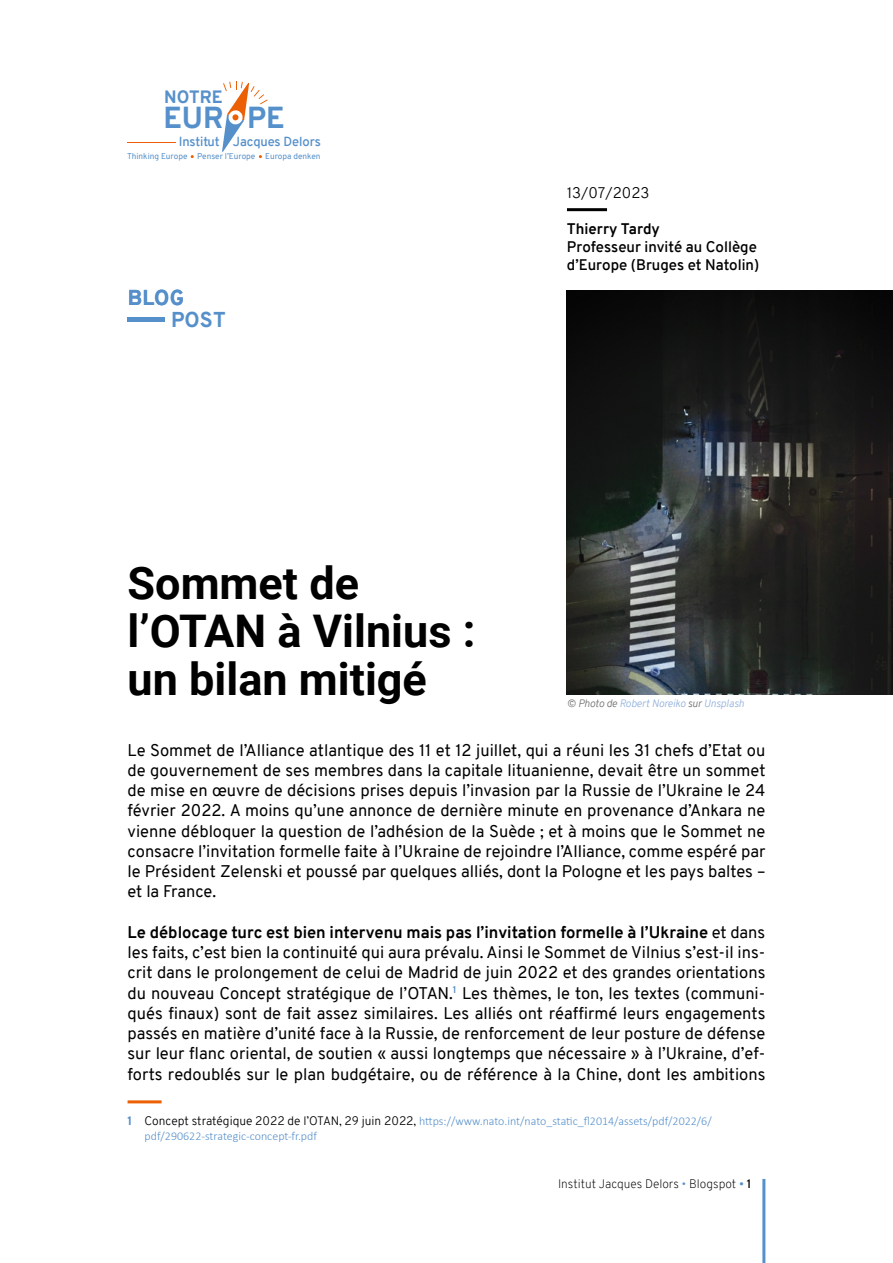
<style>
.page{position:relative;width:893px;height:1263px;background:#fff}
.page>*{position:absolute;margin:0;border:0;box-sizing:border-box;transform-origin:0 0}
.t1{font:700 45px/48px "Roboto";color:#000}
.t2{font:800 29.7px "Overpass";color:#5690cb}
.t3{font:800 21px "Overpass";letter-spacing:.01em;color:#5690cb}
.t4{font:800 17.4px "Overpass";color:#5690cb}
.t5{font:16.5px/20.2px "Overpass";color:#000;text-align:justify}
.t6{font:600 15px/18px "Overpass";color:#000}
.t7{font:700 15px "Overpass";color:#000}
.t8{font:300 15px "Overpass";color:#000}
.t9{font:600 12.9px "Overpass";letter-spacing:-.01em;color:#5690cb}
.t10{font:300 12px/15px "Calibri";color:#5690cb}
.t11{font:200 12px "Overpass";color:#000}
.t12{font:italic 300 10.5px "Overpass";letter-spacing:-.01em;color:#91b0dc}
.t13{font:8.25px "Overpass";color:#5690cb}
.s1{color:#6f6f6e}
.s2{font-weight:700}
.s3{font-family:"Overpass";font-weight:800}
.s4{font-family:"Overpass";color:#000}
.s5{color:#5690cb}
.s6{font-weight:300;color:#5690cb}
.s7{font-weight:600}
</style>
<div class="page">
<hr style="left:762px;top:1179px;width:3px;height:84px;background:#5690cb">
<hr style="left:128px;top:142px;width:48px;height:1px;background:#eb6004">
<svg style="left:222px;top:81px;width:46px;height:77px"></svg>
<div style="left:128px;top:317px;width:37px;height:5px;background:#5690cb"></div>
<hr style="left:567px;top:208px;width:40px;height:3px;background:#000">
<hr style="left:128px;top:1100px;width:34px;height:3px;background:#eb6104">
<img style="left:567px;top:290px;width:326px;height:405px">
<p class="t4" style="left:164px;top:85px;width:60px">NOTRE</p>
<h2 class="t2" style="left:163px;top:97px;width:123px">EUR PE</h2>
<p class="t9" style="left:179px;top:133px;width:144px">Institut Jacques Delors</p>
<p class="t13" style="left:127px;top:151px;width:195px">Thinking Europe Penser l’Europe Europa denken</p>
<p class="t3" style="left:128px;top:283px;width:58px">BLOG</p>
<p class="t3" style="left:171px;top:305px;width:56px">POST</p>
<p class="t8" style="left:567px;top:182px;width:84px">13/07/2023</p>
<p class="t7" style="left:567px;top:218px;width:94px">Thierry Tardy</p>
<p class="t6" style="left:567px;top:237px;width:194px">Professeur invité au Collège d’Europe (Bruges et Natolin)</p>
<h1 class="t1" style="left:128px;top:557px;width:349px">Sommet de l’OTAN à Vilnius : un bilan mitigé</h1>
<p class="t12" style="left:567px;top:696px;width:179px"><span class="s1">© Photo de</span> Robert Noreiko <span class="s1">sur</span> Unsplash</p>
<p class="t5" style="left:128px;top:740px;width:639px">Le Sommet de l’Alliance atlantique des 11 et 12 juillet, qui a réuni les 31 chefs d’Etat ou de gouvernement de ses membres dans la capitale lituanienne, devait être un sommet de mise en œuvre de décisions prises depuis l’invasion par la Russie de l’Ukraine le 24 février 2022. A moins qu’une annonce de dernière minute en provenance d’Ankara ne vienne débloquer la question de l’adhésion de la Suède ; et à moins que le Sommet ne consacre l’invitation formelle faite à l’Ukraine de rejoindre l’Alliance, comme espéré par le Président Zelenski et poussé par quelques alliés, dont la Pologne et les pays baltes – et la France.</p>
<p class="t5" style="left:128px;top:922px;width:639px"><span class="s2">Le déblocage turc est bien intervenu mais pas l’invitation formelle à l’Ukraine</span> et dans les faits, c’est bien la continuité qui aura prévalu. Ainsi le Sommet de Vilnius s’est-il ins&shy;crit dans le prolongement de celui de Madrid de juin 2022 et des grandes orientations du nouveau Concept stratégique de l’OTAN.<sup>1</sup> Les thèmes, le ton, les textes (communi&shy;qués finaux) sont de fait assez similaires. Les alliés ont réaffirmé leurs engagements passés en matière d’unité face à la Russie, de renforcement de leur posture de défense sur leur flanc oriental, de soutien « aussi longtemps que nécessaire » à l’Ukraine, d’ef&shy;forts redoublés sur le plan budgétaire, ou de référence à la Chine, dont les ambitions</p>
<p class="t10" style="left:145px;top:1114px;width:569px;text-indent:-17px"><span class="s3">1</span> <span class="s4">Concept stratégique 2022 de l’OTAN, 29 juin 2022,</span> https://www.nato.int/nato_static_fl2014/assets/pdf/2022/6/ pdf/290622-strategic-concept-fr.pdf</p>
<p class="t11" style="left:558px;top:1175px;width:195px">Institut Jacques Delors <span class="s5">•</span> Blogspot <span class="s6">•</span> <span class="s7">1</span></p>
</div>
